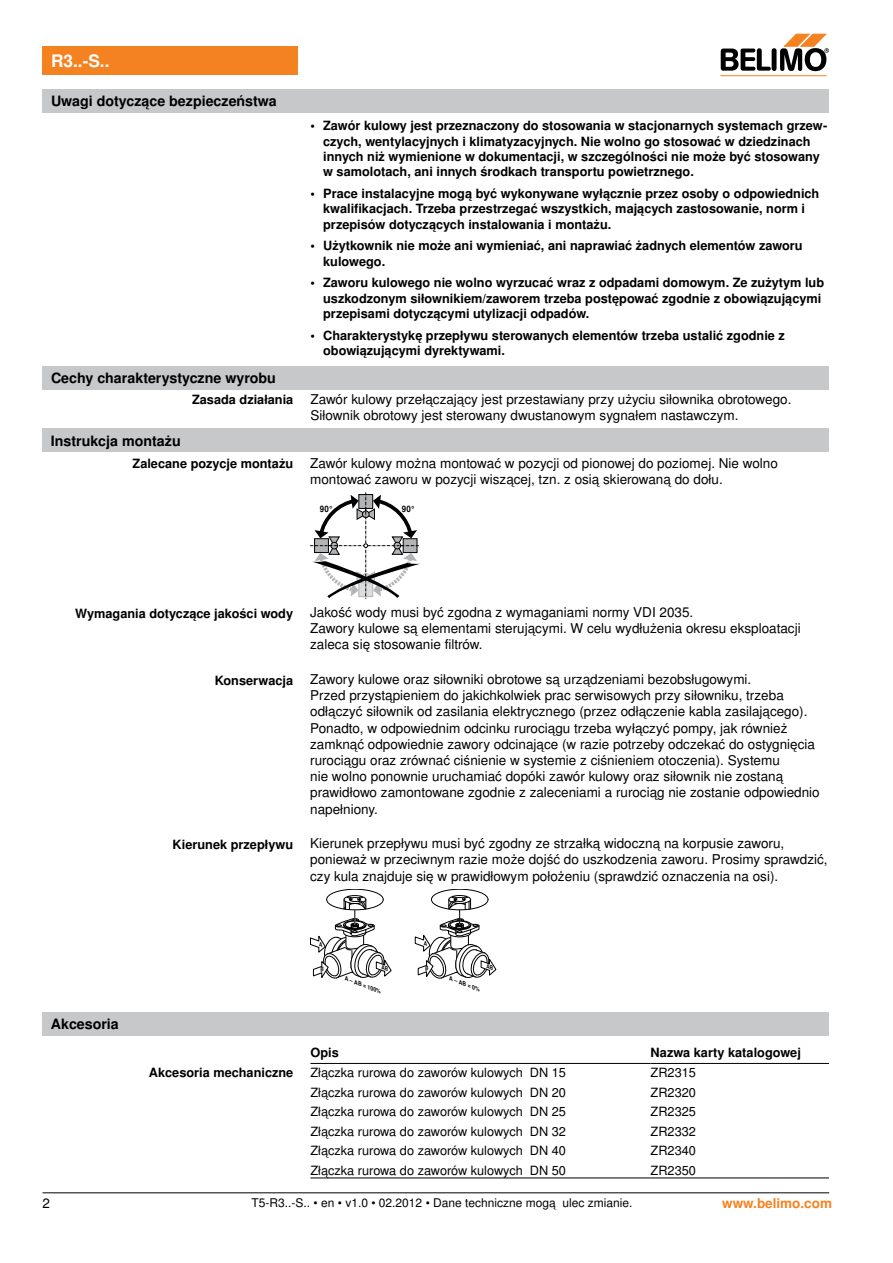
<style>
.page{position:relative;width:893px;height:1263px;background:#fff}
.page>*{position:absolute;margin:0;border:0;box-sizing:border-box;transform-origin:0 0}
.t1{font:700 17.25px "Nimbus Sans BEL";color:#fff}
.t2{font:700 14.25px "Nimbus Sans BEL";color:#000}
.t3{font:13.5px/16.2px "Nimbus Sans BEL";color:#000}
.t4{font:700 13.5px "Nimbus Sans BEL";color:#f58220}
.t5{font:700 12.75px/15.3px "Nimbus Sans BEL";color:#000}
.t6{font:12.75px/19.5px "Nimbus Sans BEL";color:#000;text-align:justify}
.t7{font:12px "Nimbus Sans BEL";color:#000}
.t8{font:700 8.85px "Nimbus Sans BEL";color:#000;scale:.9 1}
.t9{font:italic 700 5.7px "Nimbus Sans BEL";color:#000;scale:.96 1}
</style>
<div class="page">
<div style="left:43px;top:89px;width:786px;height:24px;background:#c7c8ca"></div>
<div style="left:43px;top:366px;width:786px;height:23px;background:#c7c8ca"></div>
<div style="left:42px;top:429px;width:787px;height:23px;background:#c7c8ca"></div>
<svg style="left:310px;top:492px;width:110px;height:107px"></svg>
<div style="left:42px;top:1012px;width:787px;height:24px;background:#c7c8ca"></div>
<hr style="left:310px;top:1178px;width:341px;height:1px;background:#000">
<hr style="left:651px;top:1178px;width:178px;height:1px;background:#000">
<hr style="left:310px;top:1063px;width:341px;height:1px;background:#000">
<hr style="left:651px;top:1063px;width:178px;height:1px;background:#000">
<div style="left:43px;top:47px;width:255px;height:28px;background:#f58220"></div>
<hr style="left:43px;top:1192px;width:786px;height:1px;background:#000">
<hr style="left:720px;top:75px;width:107px;height:1px;background:#f58220">
<svg style="left:721px;top:34px;width:108px;height:38px"></svg>
<svg style="left:310px;top:889px;width:82px;height:90px"></svg>
<svg style="left:415px;top:889px;width:81px;height:90px"></svg>
<p class="t1" style="left:51px;top:51px;width:60px">R3..-S..</p>
<p class="t2" style="left:51px;top:93px;width:227px">Uwagi dotyczące bezpieczeństwa</p>
<p class="t5" style="left:323px;top:119px;width:506px;text-indent:-13px">• Zawór kulowy jest przeznaczony do stosowania w stacjonarnych systemach grzew&shy;czych, wentylacyjnych i klimatyzacyjnych. Nie wolno go stosować w dziedzinach innych niż wymienione w dokumentacji, w szczególności nie może być stosowany w samolotach, ani innych środkach transportu powietrznego.</p>
<p class="t5" style="left:323px;top:186px;width:498px;text-indent:-13px">• Prace instalacyjne mogą być wykonywane wyłącznie przez osoby o odpowiednich kwalifikacjach. Trzeba przestrzegać wszystkich, mających zastosowanie, norm i przepisów dotyczących instalowania i montażu.</p>
<p class="t5" style="left:323px;top:239px;width:481px;text-indent:-13px">• Użytkownik nie może ani wymieniać, ani naprawiać żadnych elementów zaworu kulowego.</p>
<p class="t5" style="left:323px;top:276px;width:502px;text-indent:-13px">• Zaworu kulowego nie wolno wyrzucać wraz z odpadami domowym. Ze zużytym lub uszkodzonym siłownikiem/zaworem trzeba postępować zgodnie z obowiązującymi przepisami dotyczącymi utylizacji odpadów.</p>
<p class="t5" style="left:323px;top:328px;width:463px;text-indent:-13px">• Charakterystykę przepływu sterowanych elementów trzeba ustalić zgodnie z obowiązującymi dyrektywami.</p>
<p class="t2" style="left:51px;top:369px;width:226px">Cechy charakterystyczne wyrobu</p>
<p class="t5" style="left:192px;top:393px;width:103px">Zasada działania</p>
<p class="t3" style="left:310px;top:391px;width:483px">Zawór kulowy przełączający jest przestawiany przy użyciu siłownika obrotowego.<br>Siłownik obrotowy jest sterowany dwustanowym sygnałem nastawczym.</p>
<p class="t2" style="left:51px;top:432px;width:131px">Instrukcja montażu</p>
<p class="t5" style="left:133px;top:457px;width:162px">Zalecane pozycje montażu</p>
<p class="t3" style="left:310px;top:455px;width:469px">Zawór kulowy można montować w pozycji od pionowej do poziomej. Nie wolno montować zaworu w pozycji wiszącej, tzn. z osią skierowaną do dołu.</p>
<p class="t8" style="left:320px;top:503px;width:16px">90°</p>
<p class="t8" style="left:402px;top:503px;width:16px">90°</p>
<p class="t5" style="left:75px;top:606px;width:220px">Wymagania dotyczące jakości wody</p>
<p class="t3" style="left:310px;top:604px;width:492px">Jakość wody musi być zgodna z wymaganiami normy VDI 2035.<br>Zawory kulowe są elementami sterującymi. W celu wydłużenia okresu eksploatacji zaleca się stosowanie filtrów.</p>
<p class="t5" style="left:215px;top:673px;width:80px">Konserwacja</p>
<p class="t3" style="left:310px;top:671px;width:511px">Zawory kulowe oraz siłowniki obrotowe są urządzeniami bezobsługowymi.<br>Przed przystąpieniem do jakichkolwiek prac serwisowych przy siłowniku, trzeba odłączyć siłownik od zasilania elektrycznego (przez odłączenie kabla zasilającego).<br>Ponadto, w odpowiednim odcinku rurociągu trzeba wyłączyć pompy, jak również zamknąć odpowiednie zawory odcinające (w razie potrzeby odczekać do ostygnięcia rurociągu oraz zrównać ciśnienie w systemie z ciśnieniem otoczenia). Systemu<br>nie wolno ponownie uruchamiać dopóki zawór kulowy oraz siłownik nie zostaną prawidłowo zamontowane zgodnie z zaleceniami a rurociąg nie zostanie odpowiednio napełniony.</p>
<p class="t5" style="left:173px;top:837px;width:122px">Kierunek przepływu</p>
<p class="t3" style="left:310px;top:836px;width:519px">Kierunek przepływu musi być zgodny ze strzałką widoczną na korpusie zaworu, ponieważ w przeciwnym razie może dojść do uszkodzenia zaworu. Prosimy sprawdzić, czy kula znajduje się w prawidłowym położeniu (sprawdzić oznaczenia na osi).</p>
<p class="t2" style="left:51px;top:1016px;width:70px">Akcesoria</p>
<p class="t9" style="left:347px;top:975px;width:42px;rotate:20deg">A – AB = 100%</p>
<p class="t9" style="left:451px;top:975px;width:35px;rotate:20deg">A – AB = 0%</p>
<p class="t5" style="left:310px;top:1045px;width:30px">Opis</p>
<p class="t5" style="left:651px;top:1045px;width:152px">Nazwa karty katalogowej</p>
<p class="t5" style="left:149px;top:1065px;width:146px">Akcesoria mechaniczne</p>
<p class="t6" style="left:310px;top:1063px;width:257px">Złączka rurowa do zaworów kulowych DN 15<br>Złączka rurowa do zaworów kulowych DN 20<br>Złączka rurowa do zaworów kulowych DN 25<br>Złączka rurowa do zaworów kulowych DN 32<br>Złączka rurowa do zaworów kulowych DN 40<br>Złączka rurowa do zaworów kulowych DN 50</p>
<p class="t6" style="left:651px;top:1063px;width:47px">ZR2315<br>ZR2320<br>ZR2325<br>ZR2332<br>ZR2340<br>ZR2350</p>
<p class="t3" style="left:43px;top:1196px;width:9px">2</p>
<p class="t7" style="left:252px;top:1196px;width:382px">T5-R3..-S.. • en • v1.0 • 02.2012 • Dane techniczne mogą ulec zmianie.</p>
<p class="t4" style="left:722px;top:1195px;width:111px">www.belimo.com</p>
</div>
